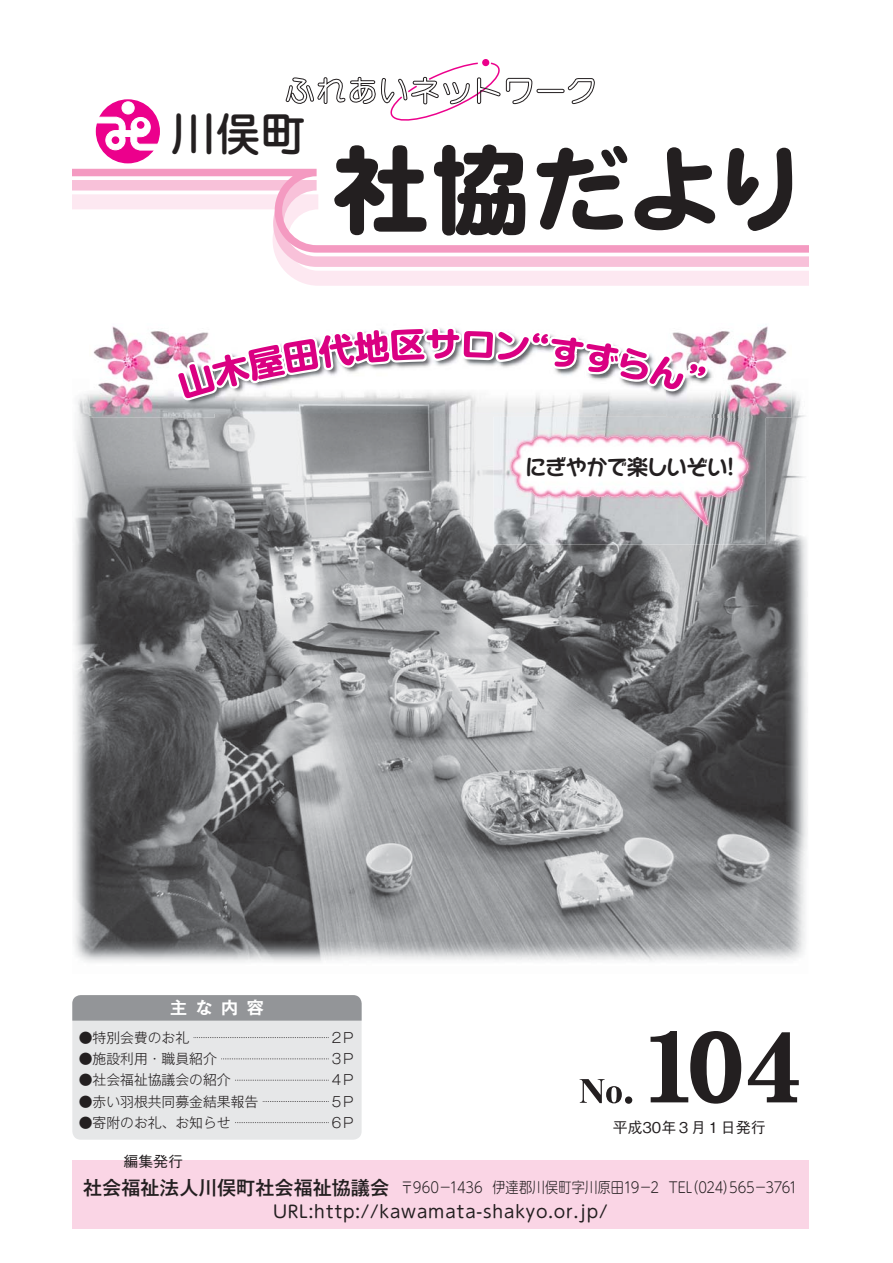
<style>
.page{position:relative;width:893px;height:1263px;background:#fff}
.page>*{position:absolute;margin:0;border:0;box-sizing:border-box;transform-origin:0 0}
.t1{font:45px "Jun 34 Pro Medium 90 pv RKSJ H";color:#231f20}
.t2{font:21px "Capie N Std De Bold 90 pv RKSJ H";letter-spacing:-.045em;color:#231f20}
.t3{font:16.95px "UD Shin M Go Pr 6 Regular 90 pv RKSJ H";letter-spacing:.05em;color:#231f20}
.t4{font:16.95px "Gothic MB101 Pr 6 De Bold 90 pv RKSJ H";color:#fff}
.t5{font:14.85px "UD Shin M Go Pr 6 Light 90 pv RKSJ H";letter-spacing:-.005em;color:#231f20;scale:.88 1}
.t6{font:14.85px "Gothic BBB Pr 5 Medium 90 pv RKSJ H";color:#231f20}
.t7{font:13.8px/21.3px "Gothic MB101 Pr 6 Light 90 pv RKSJ H";color:#231f20;text-align:justify}
.s1{font-family:"Shin M Go Pr 6 De Bold 90 pv RKSJ H"}
.s2{font-family:"Gothic MB101 Pr 5 Medium 90 pv RKSJ H";font-size:19.2px}
</style>
<div class="page">
<svg style="left:282px;top:267px;width:526px;height:19px;fill:#fde8f1"></svg>
<svg style="left:275px;top:253px;width:533px;height:14px;fill:#f8c1d9"></svg>
<div style="left:97px;top:100px;width:62px;height:63px;background:#ec008c;border-radius:50%"></div>
<div style="left:96px;top:99px;width:64px;height:64px;border:2px solid #ec008c;border-radius:50%"></div>
<div style="left:122px;top:102px;width:12px;height:12px;background:#fff;border-radius:50%"></div>
<div style="left:122px;top:102px;width:12px;height:12px;border:1px solid #fff;border-radius:50%"></div>
<svg style="left:96px;top:117px;width:64px;height:33px"></svg>
<div style="left:137px;top:121px;width:7px;height:8px;background:#ec008c;border-radius:50%"></div>
<div style="left:112px;top:136px;width:7px;height:8px;background:#ec008c;border-radius:50%"></div>
<div style="left:482px;top:59px;width:7px;height:7px;border:2px solid #ec008c;border-radius:50%"></div>
<div style="left:536px;top:89px;width:28px;height:4px;border:1px solid #231f20;border-radius:2px"></div>
<svg style="left:567px;top:78px;width:28px;height:27px"></svg>
<svg style="left:285px;top:60px;width:247px;height:61px"></svg>
<svg style="left:72px;top:169px;width:736px;height:84px"></svg>
<svg style="left:334px;top:145px;width:92px;height:90px"></svg>
<svg style="left:434px;top:145px;width:91px;height:91px"></svg>
<svg style="left:536px;top:146px;width:91px;height:84px"></svg>
<svg style="left:634px;top:147px;width:81px;height:83px"></svg>
<svg style="left:727px;top:148px;width:65px;height:83px"></svg>
<div style="left:72px;top:1161px;width:736px;height:68px;background:#fad5e5"></div>
<div style="left:72px;top:995px;width:289px;height:145px;background:#e6e7e8;border-radius:9px"></div>
<svg style="left:72px;top:995px;width:289px;height:26px;background:#949699"></svg>
<svg style="left:235px;top:1079px;width:94px;height:2px"></svg>
<svg style="left:221px;top:1058px;width:108px;height:1px"></svg>
<svg style="left:193px;top:1037px;width:136px;height:1px"></svg>
<svg style="left:262px;top:1101px;width:67px;height:1px"></svg>
<svg style="left:235px;top:1122px;width:94px;height:1px"></svg>
<svg style="left:579px;top:1079px;width:53px;height:25px"></svg>
<svg style="left:650px;top:1031px;width:91px;height:73px"></svg>
<svg style="left:748px;top:1032px;width:50px;height:70px"></svg>
<img style="left:73px;top:392px;width:735px;height:570px">
<img style="left:89px;top:326px;width:125px;height:92px">
<img style="left:666px;top:326px;width:125px;height:92px">
<img style="left:169px;top:326px;width:551px;height:87px">
<svg style="left:176px;top:327px;width:531px;height:73px"></svg>
<img style="left:493px;top:417px;width:272px;height:127px">
<img style="left:666px;top:417px;width:99px;height:1px">
<img style="left:511px;top:436px;width:237px;height:89px">
<h1 class="t1" style="left:171px;top:117px;width:137px">川俣町</h1>
<h2 class="t2" style="left:525px;top:459px;width:217px">にぎやかで<span class="s1">楽</span>しいぞい！</h2>
<p class="t4" style="left:170px;top:1002px;width:95px">主な内容</p>
<p class="t7" style="left:79px;top:1029px;width:112px">●特別会費のお礼</p>
<p class="t7" style="left:79px;top:1050px;width:140px">●施設利用・職員紹介</p>
<p class="t7" style="left:79px;top:1071px;width:153px">●社会福祉協議会の紹介</p>
<p class="t7" style="left:79px;top:1093px;width:181px">●赤い羽根共同募金結果報告</p>
<p class="t7" style="left:79px;top:1114px;width:153px">●寄附のお礼、お知らせ</p>
<p class="t7" style="left:332px;top:1029px;width:25px">2Ｐ3Ｐ4Ｐ5Ｐ6Ｐ</p>
<p class="t6" style="left:612px;top:1121px;width:154px">平成30年３月１日発行</p>
<p class="t6" style="left:123px;top:1155px;width:61px">編集発行</p>
<p class="t5" style="left:83px;top:1182px;width:813px"><span class="s2">社会福祉法人川俣町社会福祉協議会</span> 〒960－1436　伊達郡川俣町字川原田19－2　TEL（024）565－3761</p>
<p class="t3" style="left:273px;top:1206px;width:336px">URL:http://kawamata-shakyo.or.jp/</p>
</div>
